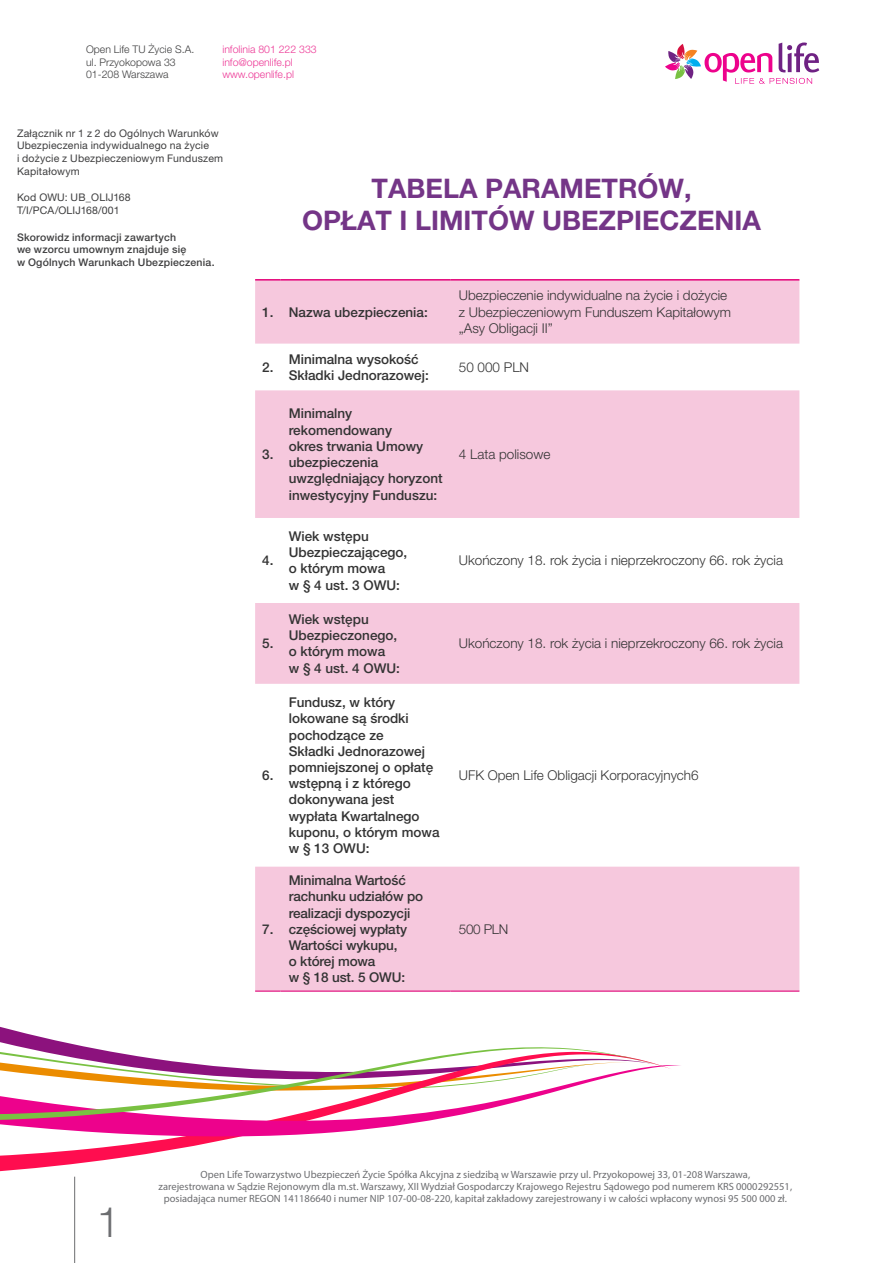
<style>
.page{position:relative;width:893px;height:1263px;background:#fff}
.page>*{position:absolute;margin:0;border:0;box-sizing:border-box;transform-origin:0 0}
.t1{font:300 42px "Helvetica Neue LT Pro";color:#6c6d70}
.Head{font:700 27px/32.4px "Helvetica Neue LT Pro";color:#743587;text-align:center}
.t2{font:500 13.5px/16.2px "Helvetica Neue LT Pro";color:#333}
.tekst{font:300 13.5px/16.2px "Helvetica Neue LT Pro";color:#333}
.t3{font:10.5px/12px "Myriad Pro";color:#6c6d70;text-align:center}
.Body_tekst{font:10.5px/12.6px "Helvetica Neue LT Pro";letter-spacing:.015em;color:#3e3e3f}
.Body_tekst-2{font:500 10.5px/12.6px "Helvetica Neue LT Pro";letter-spacing:.02em;color:#3e3e3f}
.t4{font:300 10.5px/12.6px "Helvetica Neue LT Pro";color:#3e3e3f}
.t5{font:300 10.5px/12.6px "Helvetica Neue LT Pro";color:#ed3896}
</style>
<div class="page">
<svg style="left:0;top:1030px;width:77px;height:15px"></svg>
<svg style="left:0;top:1138px;width:233px;height:41px"></svg>
<svg style="left:0;top:1065px;width:681px;height:73px"></svg>
<svg style="left:0;top:1045px;width:665px;height:78px"></svg>
<svg style="left:665px;top:42px;width:154px;height:42px"></svg>
<hr style="left:74px;top:1177px;width:1px;height:86px;background:#6c6d70">
<svg style="left:255px;top:281px;width:544px;height:709px;fill:#f6c8dd"></svg>
<hr style="left:255px;top:279px;width:26px;height:2px;background:#e40278">
<hr style="left:281px;top:279px;width:170px;height:2px;background:#e40278">
<hr style="left:451px;top:279px;width:348px;height:2px;background:#e40278">
<hr style="left:255px;top:990px;width:26px;height:2px;background:#e63e97">
<hr style="left:281px;top:990px;width:170px;height:2px;background:#e63e97">
<hr style="left:451px;top:990px;width:348px;height:2px;background:#e63e97">
<p class="t4" style="left:86px;top:43px;width:110px">Open Life TU Życie S.A. ul. Przyokopowa 33<br>01-208 Warszawa</p>
<p class="t5" style="left:222px;top:43px;width:96px">infolinia 801 222 333 info@openlife.pl www.openlife.pl</p>
<p class="Body_tekst" style="left:17px;top:127px;width:208px">Załącznik nr 1 z 2 do Ogólnych Warunków<br>Ubezpieczenia indywidualnego na życie<br>i dożycie z Ubezpieczeniowym Funduszem<br>Kapitałowym</p>
<p class="Body_tekst" style="left:17px;top:191px;width:115px">Kod OWU: UB_OLIJ168</p>
<p class="Body_tekst" style="left:17px;top:204px;width:104px">T/I/PCA/OLIJ168/001</p>
<p class="Body_tekst-2" style="left:17px;top:231px;width:199px">Skorowidz informacji zawartych<br>we wzorcu umownym znajduje się<br>w Ogólnych Warunkach Ubezpieczenia.</p>
<p class="Head" style="left:302px;top:171px;width:460px">TABELA PARAMETRÓW,<br>OPŁAT I LIMITÓW UBEZPIECZENIA</p>
<p class="t2" style="left:262px;top:303px;width:13px">1.</p>
<p class="t2" style="left:289px;top:303px;width:141px">Nazwa ubezpieczenia:</p>
<p class="tekst" style="left:459px;top:287px;width:274px">Ubezpieczenie indywidualne na życie i dożycie z Ubezpieczeniowym Funduszem Kapitałowym „Asy Obligacji II”</p>
<p class="t2" style="left:262px;top:359px;width:13px">2.</p>
<p class="t2" style="left:289px;top:351px;width:142px">Minimalna wysokość<br>Składki Jednorazowej:</p>
<p class="tekst" style="left:459px;top:359px;width:72px">50 000 PLN</p>
<p class="t2" style="left:262px;top:446px;width:13px">3.</p>
<p class="t2" style="left:289px;top:405px;width:155px">Minimalny rekomendowany<br>okres trwania Umowy ubezpieczenia uwzględniający horyzont inwestycyjny Funduszu:</p>
<p class="tekst" style="left:459px;top:446px;width:93px">4 Lata polisowe</p>
<p class="t2" style="left:262px;top:552px;width:13px">4.</p>
<p class="t2" style="left:289px;top:528px;width:120px">Wiek wstępu<br>Ubezpieczającego, o którym mowa<br>w § 4 ust. 3 OWU:</p>
<p class="tekst" style="left:459px;top:552px;width:326px">Ukończony 18. rok życia i nieprzekroczony 66. rok życia</p>
<p class="t2" style="left:262px;top:635px;width:13px">5.</p>
<p class="t2" style="left:289px;top:611px;width:113px">Wiek wstępu<br>Ubezpieczonego, o którym mowa<br>w § 4 ust. 4 OWU:</p>
<p class="tekst" style="left:459px;top:635px;width:326px">Ukończony 18. rok życia i nieprzekroczony 66. rok życia</p>
<p class="t2" style="left:262px;top:767px;width:13px">6.</p>
<p class="t2" style="left:289px;top:694px;width:152px">Fundusz, w który lokowane są środki pochodzące ze<br>Składki Jednorazowej pomniejszonej o opłatę wstępną i z którego dokonywana jest wypłata Kwartalnego kuponu, o którym mowa w § 13 OWU:</p>
<p class="tekst" style="left:459px;top:767px;width:241px">UFK Open Life Obligacji Korporacyjnych6</p>
<p class="t2" style="left:262px;top:921px;width:13px">7.</p>
<p class="t2" style="left:289px;top:872px;width:136px">Minimalna Wartość rachunku udziałów po realizacji dyspozycji częściowej wypłaty<br>Wartości wykupu,<br>o której mowa<br>w § 18 ust. 5 OWU:</p>
<p class="tekst" style="left:459px;top:920px;width:51px">500 PLN</p>
<p class="t1" style="left:97px;top:1196px;width:25px">1</p>
<p class="t3" style="left:159px;top:1168px;width:635px">Open Life Towarzystwo Ubezpieczeń Życie Spółka Akcyjna z siedzibą w Warszawie przy ul. Przyokopowej 33, 01-208 Warszawa,<br>zarejestrowana w Sądzie Rejonowym dla m.st. Warszawy, XII Wydział Gospodarczy Krajowego Rejestru Sądowego pod numerem KRS 0000292551, posiadająca numer REGON 141186640 i numer NIP 107-00-08-220, kapitał zakładowy zarejestrowany i w całości wpłacony wynosi 95 500 000 zł.</p>
</div>
